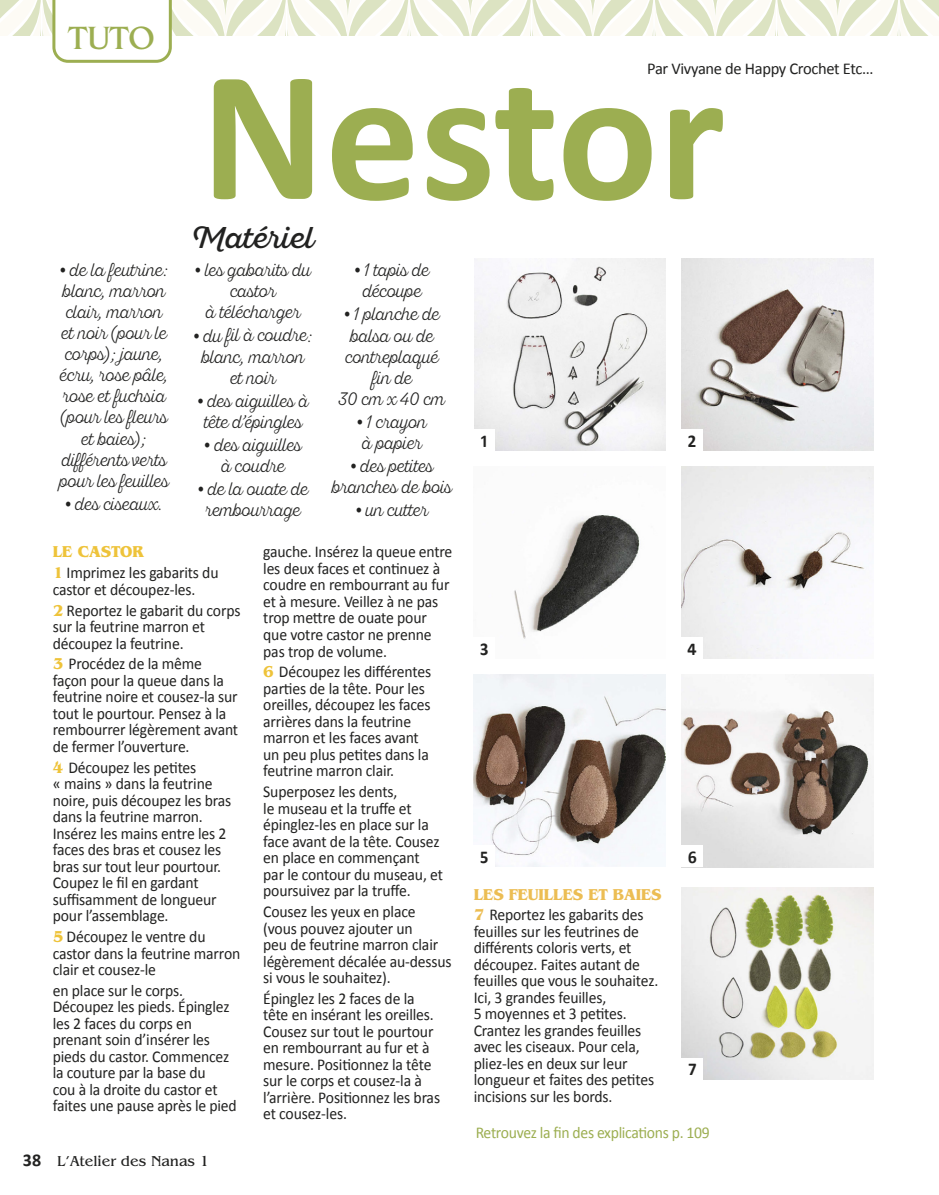
<style>
.page{position:relative;width:939px;height:1195px;background:#fff}
.page>*{position:absolute;margin:0;border:0;box-sizing:border-box;transform-origin:0 0}
.t1{font:700 188.7px "Calibri";color:#9cae51}
.t2{font:33.75px "Benguiat";color:#9cae51}
.t3{font:30px "Sant Elia Script Alt";letter-spacing:-.005em;color:#222221}
.t4{font:300 18px/21px "Sant Elia Script Alt";letter-spacing:-.02em;color:#222221;text-align:center;scale:.9 1}
.t5{font:700 18px "Calibri";color:#222221;scale:.95 1}
.t6{font:16.5px/16.5px "Calibri";letter-spacing:-.01em;color:#222221;scale:.95 1}
.t7{font:16.5px "Calibri";letter-spacing:-.02em;color:#9cae51;scale:.95 1}
.t8{font:16.5px "Calibri";letter-spacing:-.01em;color:#222221}
.t9{font:700 16.5px "Benguiat";letter-spacing:-.01em;color:#ecbd53;scale:.95 1}
.t10{font:700 16.5px "Benguiat";letter-spacing:-.01em;color:#eec33a;scale:.95 1}
.t11{font:15px "Benguiat";color:#222221}
.s1{font-weight:700}
.s2{font-family:"Benguiat";font-weight:700;color:#eec33a}
.s3{font-family:"Calibri";font-weight:700;font-size:18px}
.s4{font-family:"Benguiat";font-weight:700;color:#ecbd53}
</style>
<div class="page">
<img style="left:474px;top:258px;width:192px;height:192px">
<img style="left:682px;top:258px;width:192px;height:192px">
<img style="left:514px;top:515px;width:126px;height:124px">
<img style="left:682px;top:466px;width:192px;height:192px">
<div style="left:474px;top:429px;width:21px;height:21px;background:#fff"></div>
<div style="left:681px;top:429px;width:22px;height:21px;background:#fff"></div>
<div style="left:681px;top:637px;width:22px;height:21px;background:#fff"></div>
<img style="left:474px;top:674px;width:192px;height:192px">
<div style="left:474px;top:845px;width:21px;height:21px;background:#fff"></div>
<img style="left:681px;top:887px;width:192px;height:191px">
<img style="left:681px;top:674px;width:193px;height:192px">
<div style="left:682px;top:845px;width:21px;height:21px;background:#fff"></div>
<div style="left:682px;top:1057px;width:21px;height:21px;background:#fff"></div>
<svg style="left:0;top:0;width:939px;height:63px"></svg>
<h2 class="t2" style="left:68px;top:19px;width:88px">TUTO</h2>
<p class="t4" style="left:59px;top:261px;width:123px"><span class="s1">•</span> de la feutrine: blanc, marron clair, marron et noir (pour le corps); jaune, écru, rose pâle, rose et fuchsia (pour les fleurs et baies); différents verts pour les feuilles</p>
<p class="t4" style="left:65px;top:494px;width:110px"><span class="s1">•</span> des ciseaux.</p>
<p class="t8" style="left:647px;top:58px;width:228px">Par Vivyane de Happy Crochet Etc…</p>
<h1 class="t1" style="left:201px;top:15px;width:526px">Nestor</h1>
<h3 class="t3" style="left:192px;top:220px;width:124px">Matériel</h3>
<p class="t4" style="left:195px;top:261px;width:130px"><span class="s1">•</span> les gabarits du castor<br>à télécharger</p>
<p class="t4" style="left:193px;top:326px;width:134px"><span class="s1">•</span> du fil à coudre: blanc, marron et noir</p>
<p class="t4" style="left:197px;top:391px;width:125px"><span class="s1">•</span> des aiguilles à tête d’épingles</p>
<p class="t4" style="left:204px;top:435px;width:110px"><span class="s1">•</span> des aiguilles à coudre</p>
<p class="t4" style="left:197px;top:480px;width:124px"><span class="s1">•</span> de la ouate de rembourrage</p>
<p class="t4" style="left:354px;top:261px;width:85px"><span class="s1">•</span> 1 tapis de découpe</p>
<p class="t4" style="left:339px;top:305px;width:119px"><span class="s1">•</span> 1 planche de balsa ou de contreplaqué fin de<br>30 cm x 40 cm</p>
<p class="t4" style="left:357px;top:412px;width:79px;text-align:left"><span class="s1">•</span> 1 crayon à papier</p>
<p class="t4" style="left:331px;top:456px;width:135px"><span class="s1">•</span> des petites branches de bois</p>
<p class="t4" style="left:355px;top:501px;width:82px"><span class="s1">•</span> un cutter</p>
<p class="t5" style="left:481px;top:429px;width:8px">1</p>
<p class="t5" style="left:688px;top:429px;width:10px">2</p>
<p class="t10" style="left:53px;top:542px;width:97px">LE CASTOR</p>
<p class="t6" style="left:53px;top:564px;width:176px"><span class="s2">1</span> Imprimez les gabarits du castor et découpez-les.</p>
<p class="t6" style="left:53px;top:601px;width:199px"><span class="s2">2</span> Reportez le gabarit du corps sur la feutrine marron et découpez la feutrine.</p>
<p class="t6" style="left:53px;top:655px;width:197px"><span class="s2">3</span> Procédez de la même façon pour la queue dans la feutrine noire et cousez-la sur tout le pourtour. Pensez à la rembourrer légèrement avant de fermer l’ouverture.</p>
<p class="t6" style="left:53px;top:758px;width:190px"><span class="s2">4</span> Découpez les petites<br>« mains » dans la feutrine noire, puis découpez les bras dans la feutrine marron.<br>Insérez les mains entre les 2 faces des bras et cousez les bras sur tout leur pourtour.<br>Coupez le fil en gardant suffisamment de longueur pour l’assemblage.</p>
<p class="t6" style="left:53px;top:928px;width:199px"><span class="s2">5</span> Découpez le ventre du castor dans la feutrine marron clair et cousez-le</p>
<p class="t6" style="left:53px;top:981px;width:195px">en place sur le corps.<br>Découpez les pieds. Épinglez les 2 faces du corps en prenant soin d’insérer les pieds du castor. Commencez la couture par la base du<br>cou à la droite du castor et faites une pause après le pied</p>
<p class="t11" style="left:23px;top:1152px;width:188px"><span class="s3">38</span> L’Atelier des Nanas 1</p>
<p class="t6" style="left:263px;top:543px;width:201px">gauche. Insérez la queue entre les deux faces et continuez à coudre en rembourrant au fur et à mesure. Veillez à ne pas trop mettre de ouate pour que votre castor ne prenne pas trop de volume.</p>
<p class="t6" style="left:263px;top:663px;width:178px"><span class="s2">6</span> Découpez les différentes parties de la tête. Pour les oreilles, découpez les faces arrières dans la feutrine marron et les faces avant un peu plus petites dans la feutrine marron clair.</p>
<p class="t6" style="left:263px;top:783px;width:191px">Superposez les dents,<br>le museau et la truffe et épinglez-les en place sur la face avant de la tête. Cousez en place en commençant par le contour du museau, et poursuivez par la truffe.</p>
<p class="t6" style="left:263px;top:903px;width:200px">Cousez les yeux en place (vous pouvez ajouter un<br>peu de feutrine marron clair légèrement décalée au-dessus si vous le souhaitez).</p>
<p class="t6" style="left:263px;top:989px;width:188px">Épinglez les 2 faces de la tête en insérant les oreilles.<br>Cousez sur tout le pourtour en rembourrant au fur et à mesure. Positionnez la tête sur le corps et cousez-la à l’arrière. Positionnez les bras et cousez-les.</p>
<p class="t5" style="left:480px;top:637px;width:10px">3</p>
<p class="t5" style="left:687px;top:637px;width:11px">4</p>
<p class="t5" style="left:480px;top:845px;width:10px">5</p>
<p class="t5" style="left:688px;top:845px;width:11px">6</p>
<p class="t9" style="left:474px;top:884px;width:199px">LES FEUILLES ET BAIES</p>
<p class="t6" style="left:474px;top:906px;width:196px"><span class="s4">7</span> Reportez les gabarits des feuilles sur les feutrines de différents coloris verts, et découpez. Faites autant de feuilles que vous le souhaitez.<br>Ici, 3 grandes feuilles,<br>5 moyennes et 3 petites.<br>Crantez les grandes feuilles avec les ciseaux. Pour cela, pliez-les en deux sur leur longueur et faites des petites incisions sur les bords.</p>
<p class="t7" style="left:476px;top:1121px;width:248px">Retrouvez la fin des explications p. 109</p>
<p class="t5" style="left:688px;top:1057px;width:10px">7</p>
</div>
